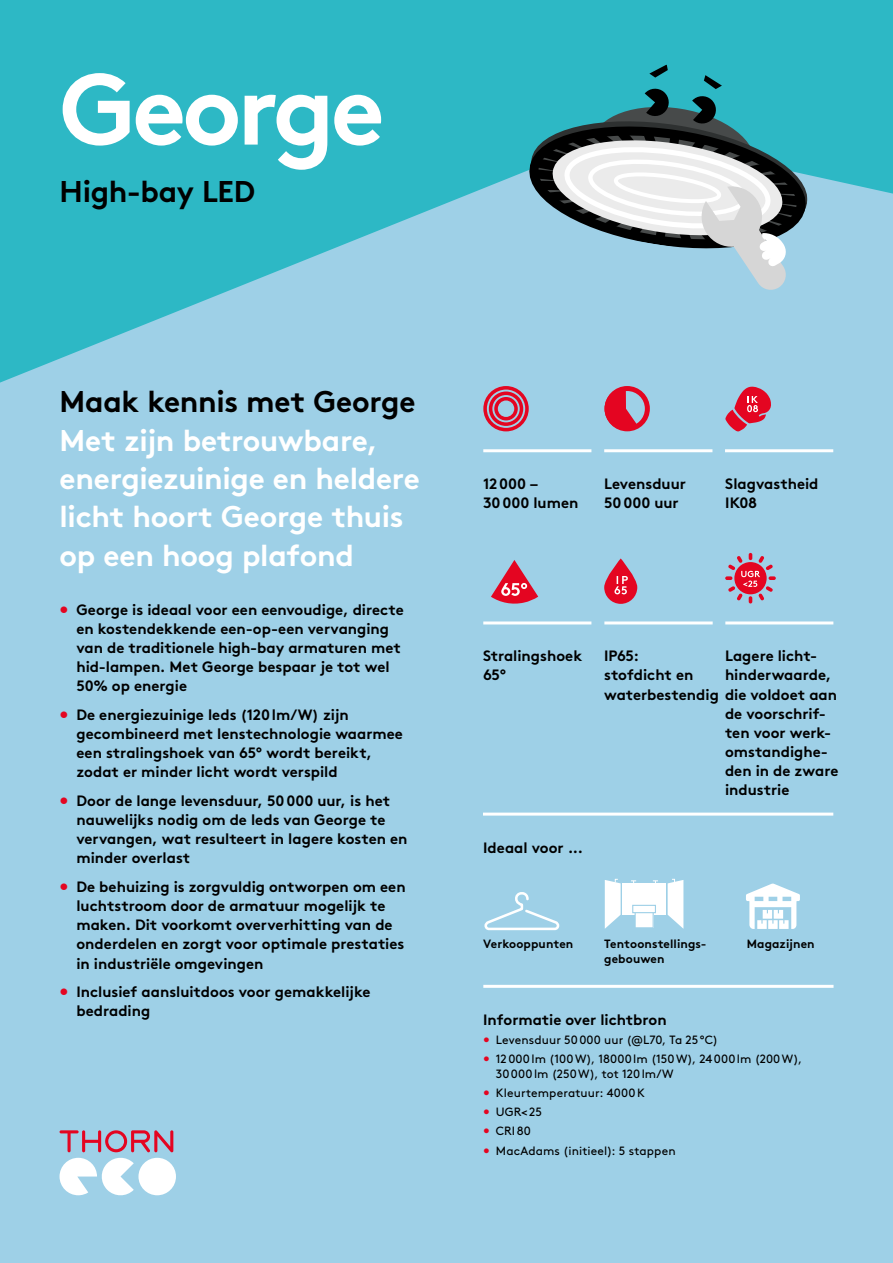
<style>
.page{position:relative;width:893px;height:1263px;background:#9ed0e7}
.page>*{position:absolute;margin:0;border:0;box-sizing:border-box;transform-origin:0 0}
.t1{font:700 100.65px "Brown";letter-spacing:-.04em;color:#fff}
.t2{font:700 30px/38.2px "Brown";letter-spacing:-.01em;color:#fff}
.t3{font:700 30px "Brown";letter-spacing:-.01em;color:#000}
.t4{font:700 15px/19.2px "Brown";color:#000}
.t5{font:12px/14.9px "Brown";letter-spacing:.01em;color:#000}
.t6{font:700 12px "Brown";letter-spacing:.01em;color:#000}
.s1{color:#e40521}
</style>
<div class="page">
<svg style="left:0;top:0;width:893px;height:383px;fill:#2db8c5"></svg>
<hr style="left:483px;top:985px;width:350px;height:3px;background:#fff">
<hr style="left:483px;top:813px;width:350px;height:3px;background:#fff">
<svg style="left:483px;top:386px;width:46px;height:45px"></svg>
<svg style="left:605px;top:387px;width:33px;height:43px"></svg>
<div style="left:604px;top:386px;width:46px;height:45px;border:5px solid #e40521;border-radius:50%"></div>
<hr style="left:483px;top:449px;width:108px;height:3px;background:#fff">
<hr style="left:483px;top:621px;width:108px;height:3px;background:#fff">
<hr style="left:604px;top:449px;width:108px;height:3px;background:#fff">
<hr style="left:604px;top:621px;width:109px;height:3px;background:#fff">
<hr style="left:725px;top:449px;width:108px;height:3px;background:#fff">
<hr style="left:725px;top:621px;width:108px;height:3px;background:#fff">
<svg style="left:604px;top:558px;width:33px;height:46px"></svg>
<svg style="left:614px;top:576px;width:14px;height:18px"></svg>
<svg style="left:725px;top:387px;width:46px;height:44px"></svg>
<svg style="left:524px;top:65px;width:288px;height:225px"></svg>
<svg style="left:491px;top:560px;width:47px;height:44px"></svg>
<svg style="left:484px;top:892px;width:76px;height:39px"></svg>
<svg style="left:746px;top:883px;width:54px;height:46px"></svg>
<div style="left:622px;top:883px;width:44px;height:32px;background:#fff"></div>
<svg style="left:631px;top:880px;width:5px;height:3px"></svg>
<svg style="left:668px;top:878px;width:15px;height:50px"></svg>
<svg style="left:605px;top:878px;width:16px;height:51px"></svg>
<svg style="left:635px;top:913px;width:19px;height:15px"></svg>
<div style="left:632px;top:905px;width:24px;height:8px;border:1px solid #9ed0e7"></div>
<svg style="left:725px;top:553px;width:51px;height:50px"></svg>
<div style="left:138px;top:1158px;width:38px;height:37px;background:#fff;border-radius:50%"></div>
<svg style="left:60px;top:1130px;width:113px;height:65px"></svg>
<h1 class="t1" style="left:60px;top:28px;width:327px">George</h1>
<h2 class="t3" style="left:60px;top:167px;width:197px">High-bay LED</h2>
<h2 class="t3" style="left:60px;top:378px;width:357px">Maak kennis met George</h2>
<h2 class="t2" style="left:60px;top:418px;width:362px">Met zijn betrouwbare, energiezuinige en heldere licht hoort George thuis op een hoog plafond</h2>
<p class="t4" style="left:76px;top:598px;width:329px;text-indent:-17px"><span class="s1">•</span> George is ideaal voor een eenvoudige, directe en kostendekkende een-op-een vervanging van de traditionele high-bay armaturen met hid-lampen. Met George bespaar je tot wel 50% op energie</p>
<p class="t4" style="left:76px;top:703px;width:328px;text-indent:-17px"><span class="s1">•</span> De energiezuinige leds (120lm/W) zijn gecombineerd met lenstechnologie waarmee een stralingshoek van 65° wordt bereikt, zodat er minder licht wordt verspild</p>
<p class="t4" style="left:76px;top:789px;width:333px;text-indent:-17px"><span class="s1">•</span> Door de lange levensduur, 50000 uur, is het nauwelijks nodig om de leds van George te vervangen, wat resulteert in lagere kosten en minder overlast</p>
<p class="t4" style="left:76px;top:875px;width:331px;text-indent:-17px"><span class="s1">•</span> De behuizing is zorgvuldig ontworpen om een luchtstroom door de armatuur mogelijk te maken. Dit voorkomt oververhitting van de onderdelen en zorgt voor optimale prestaties in industriële omgevingen</p>
<p class="t4" style="left:76px;top:981px;width:296px;text-indent:-17px"><span class="s1">•</span> Inclusief aansluitdoos voor gemakkelijke bedrading</p>
<p class="t4" style="left:483px;top:473px;width:97px">12000 –<br>30000 lumen</p>
<p class="t4" style="left:604px;top:473px;width:83px">Levensduur<br>50000 uur</p>
<p class="t4" style="left:725px;top:473px;width:95px">Slagvastheid<br>IK08</p>
<p class="t4" style="left:483px;top:645px;width:101px">Stralingshoek<br>65°</p>
<p class="t4" style="left:483px;top:836px;width:102px">Ideaal voor ...</p>
<p class="t4" style="left:725px;top:645px;width:108px">Lagere licht&shy;hinderwaarde,</p>
<p class="t4" style="left:725px;top:702px;width:115px">de voorschrif&shy;ten voor werk&shy;omstandighe&shy;den in de zware industrie</p>
<p class="t4" style="left:604px;top:645px;width:235px">IP65:<br>stofdicht en<br>waterbestendig die voldoet aan</p>
<p class="t6" style="left:483px;top:934px;width:92px">Verkooppunten</p>
<p class="t6" style="left:604px;top:934px;width:104px">Tentoonstellings-</p>
<p class="t6" style="left:747px;top:934px;width:69px">Magazijnen</p>
<p class="t6" style="left:604px;top:949px;width:62px">gebouwen</p>
<p class="t4" style="left:483px;top:1008px;width:185px">Informatie over lichtbron</p>
<p class="t5" style="left:483px;top:1031px;width:237px"><span class="s1">•</span> Levensduur 50000 uur (@L70, Ta 25°C)</p>
<p class="t5" style="left:496px;top:1050px;width:308px;text-indent:-13px"><span class="s1">•</span> 12000lm (100W), 18000lm (150W), 24000lm (200W),<br>30000lm (250W), tot 120lm/W</p>
<p class="t5" style="left:483px;top:1084px;width:163px"><span class="s1">•</span> Kleurtemperatuur: 4000K</p>
<p class="t5" style="left:483px;top:1104px;width:60px"><span class="s1">•</span> UGR&lt;25</p>
<p class="t5" style="left:483px;top:1123px;width:49px"><span class="s1">•</span> CRI80</p>
<p class="t5" style="left:483px;top:1142px;width:194px"><span class="s1">•</span> MacAdams (initieel): 5 stappen</p>
</div>
